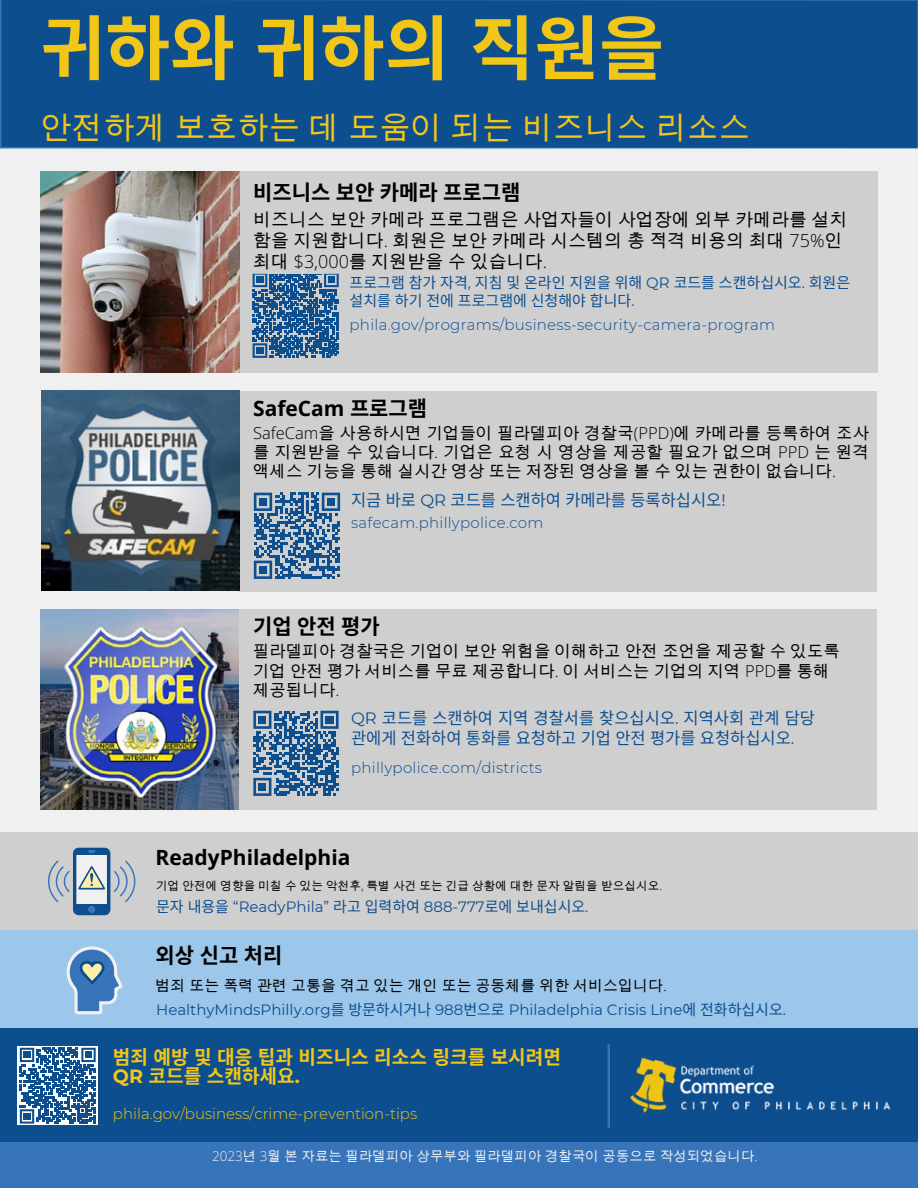
<style>
.page{position:relative;width:918px;height:1188px;background:#fff}
.page>*{position:absolute;margin:0;border:0;box-sizing:border-box;transform-origin:0 0}
.t1{font:700 70.5px "Noto Sans CJ Ksc";color:#f2c617}
.t2{font:31.5px "Wen Quan Yi Micro Hei";color:#f2c617}
.t3{font:700 21px "Open Sans";color:#000}
.t4{font:700 21px "Noto Sans CJ Ksc";color:#000}
.t5{font:700 19.2px/19.5px "Noto Sans CJ Ksc";color:#f2c617}
.t6{font:18px/21.3px "Wen Quan Yi Micro Hei";color:#000}
.t7{font:16.5px/19.2px "Wen Quan Yi Micro Hei";color:#000}
.t8{font:16.5px/19.2px "Noto Sans CJ Ksc";color:#0d4e8f}
.t9{font:15px "Montserrat";color:#0d4e8f}
.t10{font:300 15px "Montserrat";letter-spacing:.015em;color:#0d4e8f}
.t11{font:15px/18px "Noto Sans CJ Ksc";color:#0d4e8f}
.t12{font:300 15px "Montserrat";color:#f2c617}
.t13{font:15px "Wen Quan Yi Micro Hei";color:#000}
.t14{font:13.5px "Wen Quan Yi Micro Hei";color:#f1f0f0}
.t15{font:11.7px "Wen Quan Yi Micro Hei";color:#000}
.s1{font-family:"Open Sans";font-weight:300}
.s2{font-family:"Montserrat"}
.s3{font-family:"Noto Sans CJ Ksc"}
</style>
<div class="page">
<div style="left:1px;top:1px;width:917px;height:1187px;background:#f1f0f0"></div>
<div style="left:0;top:0;width:918px;height:148px;background:#0d4e8f"></div>
<div style="left:41px;top:172px;width:836px;height:201px;background:#cfcfcf"></div>
<div style="left:240px;top:391px;width:637px;height:200px;background:#cfcfcf"></div>
<div style="left:240px;top:609px;width:637px;height:201px;background:#cfcfcf"></div>
<svg style="left:253px;top:274px;width:86px;height:84px"></svg>
<svg style="left:253px;top:711px;width:86px;height:85px"></svg>
<svg style="left:254px;top:493px;width:86px;height:86px"></svg>
<img style="left:40px;top:172px;width:200px;height:200px">
<img style="left:41px;top:391px;width:198px;height:200px">
<img style="left:40px;top:609px;width:198px;height:201px">
<img style="left:52px;top:623px;width:179px;height:182px">
<div style="left:0;top:833px;width:918px;height:98px;background:#cfcfcf"></div>
<div style="left:0;top:930px;width:918px;height:99px;background:#9cc6ea"></div>
<svg style="left:48px;top:848px;width:88px;height:67px"></svg>
<svg style="left:66px;top:946px;width:57px;height:68px"></svg>
<div style="left:0;top:1142px;width:918px;height:46px;background:#3874ba"></div>
<div style="left:0;top:1029px;width:918px;height:113px;background:#0d4e8f"></div>
<svg style="left:18px;top:1046px;width:79px;height:79px"></svg>
<img style="left:630px;top:1057px;width:261px;height:56px">
<svg style="left:20px;top:1048px;width:76px;height:76px"></svg>
<svg style="left:608px;top:1044px;width:2px;height:84px"></svg>
<p class="t1" style="left:40px;top:-8px;width:625px">귀하와 귀하의 직원을</p>
<p class="t2" style="left:40px;top:110px;width:711px">안전하게 보호하는 데 도움이 되는 비즈니스 리소스</p>
<h5 class="t4" style="left:253px;top:176px;width:269px">비즈니스 보안 카메라 프로그램</h5>
<p class="t6" style="left:253px;top:209px;width:596px">비즈니스 보안 카메라 프로그램은 사업자들이 사업장에 외부 카메라를 설치 함을 지원합니다<span class="s1">.</span> 회원은 보안 카메라 시스템의 총 적격 비용의 최대 <span class="s1">75%</span>인 최대 <span class="s1">$3,000</span>를 지원받을 수 있습니다<span class="s1">.</span></p>
<h6 class="t11" style="left:350px;top:273px;width:502px">프로그램 참가 자격<span class="s2">,</span> 지침 및 온라인 지원을 위해 <span class="s2">QR</span> 코드를 스캔하십시오<span class="s2">.</span> 회원은 설치를 하기 전에 프로그램에 신청해야 합니다<span class="s2">.</span></h6>
<h6 class="t10" style="left:350px;top:315px;width:427px">phila.gov/programs/business-security-camera-program</h6>
<p class="t3" style="left:253px;top:393px;width:176px">SafeCam <span class="s3">프로그램</span></p>
<p class="t7" style="left:253px;top:424px;width:618px;text-align:justify"><span class="s1">SafeCam</span>을 사용하시면 기업들이 필라델피아 경찰국<span class="s1">(PPD)</span>에 카메라를 등록하여 조사 를 지원받을 수 있습니다<span class="s1">.</span> 기업은 요청 시 영상을 제공할 필요가 없으며 <span class="s1">PPD</span> 는 원격 액세스 기능을 통해 실시간 영상 또는 저장된 영상을 볼 수 있는 권한이 없습니다<span class="s1">.</span></p>
<p class="t8" style="left:351px;top:490px;width:376px">지금 바로 <span class="s2">QR</span> 코드를 스캔하여 카메라를 등록하십시오<span class="s2">!</span></p>
<h6 class="t10" style="left:351px;top:514px;width:194px">safecam.phillypolice.com</h6>
<h3 class="t4" style="left:253px;top:610px;width:128px">기업 안전 평가</h3>
<h4 class="t7" style="left:253px;top:642px;width:588px">필라델피아 경찰국은 기업이 보안 위험을 이해하고 안전 조언을 제공할 수 있도록 기업 안전 평가 서비스를 무료 제공합니다<span class="s1">.</span> 이 서비스는 기업의 지역 <span class="s1">PPD</span>를 통해</h4>
<h6 class="t7" style="left:253px;top:680px;width:88px">제공됩니다<span class="s1">.</span></h6>
<h2 class="t8" style="left:351px;top:708px;width:465px"><span class="s2">QR</span> 코드를 스캔하여 지역 경찰서를 찾으십시오<span class="s2">.</span> 지역사회 관계 담당 관에게 전화하여 통화를 요청하고 기업 안전 평가를 요청하십시오<span class="s2">.</span></h2>
<p class="t10" style="left:351px;top:759px;width:192px">phillypolice.com/districts</p>
<p class="t3" style="left:156px;top:842px;width:196px">ReadyPhiladelphia</p>
<h3 class="t15" style="left:156px;top:879px;width:508px">기업 안전에 영향을 미칠 수 있는 악천후<span class="s1">,</span> 특별 사건 또는 긴급 상황에 대한 문자 알림을 받으십시오<span class="s1">.</span></h3>
<h3 class="t9" style="left:156px;top:897px;width:434px"><span class="s3">문자 내용을</span> “ReadyPhila” <span class="s3">라고 입력하여</span> 888-777<span class="s3">로에 보내십시오</span>.</h3>
<h6 class="t4" style="left:156px;top:938px;width:128px">외상 신고 처리</h6>
<p class="t13" style="left:156px;top:977px;width:513px">범죄 또는 폭력 관련 고통을 겪고 있는 개인 또는 공동체를 위한 서비스입니다<span class="s1">.</span></p>
<h3 class="t9" style="left:156px;top:1000px;width:631px">HealthyMindsPhilly.org<span class="s3">를 방문하시거나</span> 988<span class="s3">번으로</span> Philadelphia Crisis Line<span class="s3">에 전화하십시오</span>.</h3>
<p class="t5" style="left:113px;top:1046px;width:450px">범죄 예방 및 대응 팁과 비즈니스 리소스 링크를 보시려면<br><span class="s2">QR</span> 코드를 스캔하세요<span class="s2">.</span></p>
<h6 class="t12" style="left:113px;top:1104px;width:306px">phila.gov/business/crime-prevention-tips</h6>
<p class="t14" style="left:212px;top:1148px;width:547px"><span class="s1">2023</span>년 <span class="s1">3</span>월 본 자료는 필라델피아 상무부와 필라델피아 경찰국이 공동으로 작성되었습니다<span class="s1">.</span></p>
</div>
